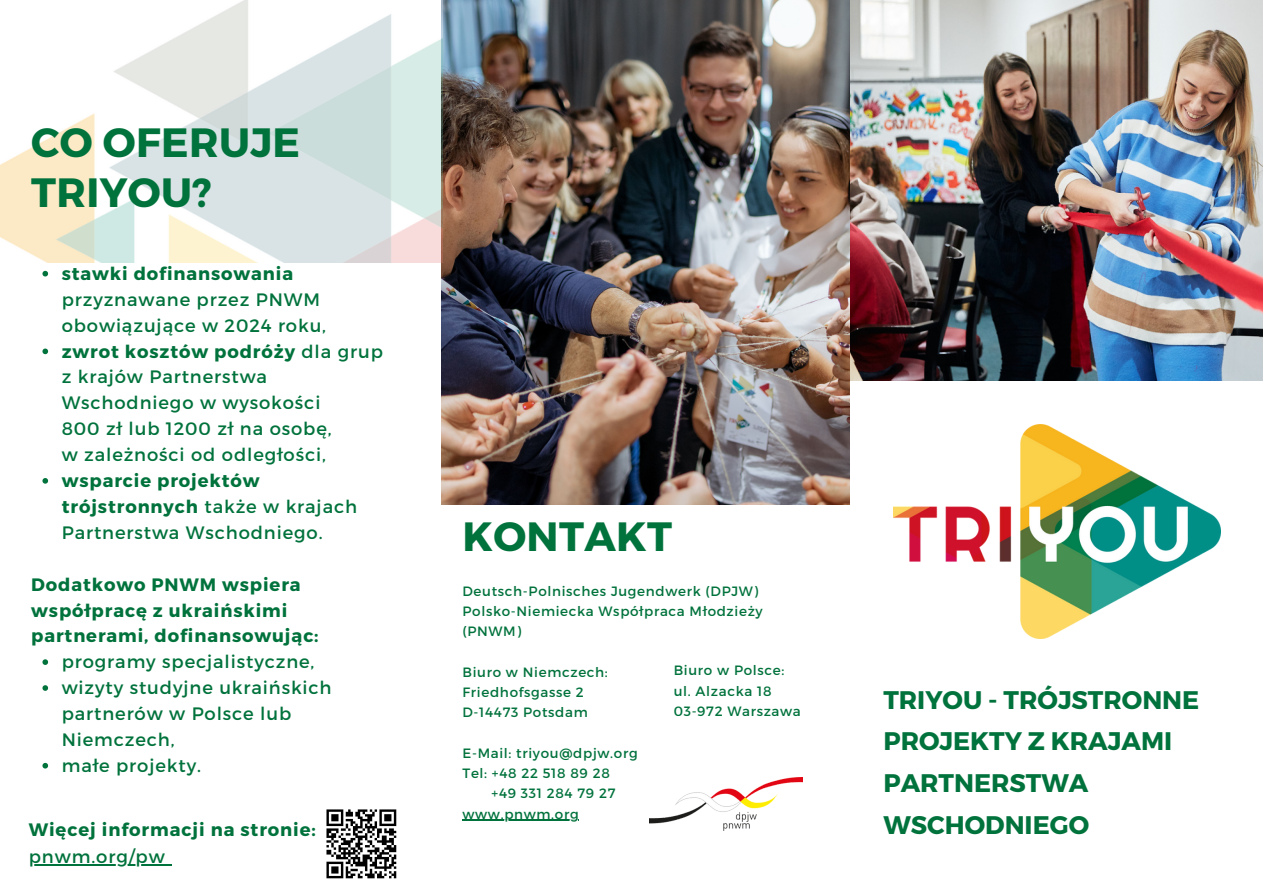
<style>
.page{position:relative;width:1263px;height:894px;background:#fff}
.page>*{position:absolute;margin:0;border:0;box-sizing:border-box;transform-origin:0 0}
.t1{font:700 40.8px/50.7px "Montserrat";letter-spacing:.01em;color:#00723c}
.t2{font:700 25.35px/41.7px "Montserrat";color:#00723c}
.t3{font:18px/25.8px "Montserrat";letter-spacing:.05em;color:#00723c}
.t4{font:700 18px/25.8px "Montserrat";letter-spacing:.05em;color:#00723c}
.t5{font:13.5px/20.2px "Montserrat";letter-spacing:.05em;color:#00723c}
.s1{font-weight:700}
</style>
<div class="page">
<img style="left:849px;top:0;width:414px;height:380px">
<hr style="left:462px;top:819px;width:117px;height:1px;background:#00723c">
<img style="left:649px;top:777px;width:153px;height:53px">
<img style="left:442px;top:0;width:407px;height:504px">
<img style="left:0;top:0;width:442px;height:262px">
<img style="left:893px;top:424px;width:328px;height:214px">
<img style="left:326px;top:809px;width:71px;height:70px">
<hr style="left:29px;top:863px;width:137px;height:1px;background:#00723c">
<svg style="left:42px;top:271px;width:6px;height:5px"></svg>
<svg style="left:42px;top:348px;width:6px;height:6px"></svg>
<svg style="left:42px;top:478px;width:6px;height:5px"></svg>
<svg style="left:42px;top:659px;width:6px;height:5px"></svg>
<svg style="left:42px;top:685px;width:6px;height:5px"></svg>
<svg style="left:42px;top:762px;width:6px;height:6px"></svg>
<p class="t1" style="left:31px;top:115px;width:270px">CO OFERUJE<br>TRIYOU?</p>
<p class="t3" style="left:62px;top:259px;width:266px"><span class="s1">stawki dofinansowania </span>przyznawane przez PNWM obowiązujące w 2024 roku,</p>
<p class="t3" style="left:62px;top:337px;width:323px"><span class="s1">zwrot kosztów podróży</span> dla grup z krajów Partnerstwa<br>Wschodniego w wysokości<br>800 zł lub 1200 zł na osobę,<br>w zależności od odległości,</p>
<p class="t3" style="left:62px;top:466px;width:297px"><span class="s1">wsparcie projektów trójstronnych</span> także w krajach<br>Partnerstwa Wschodniego.</p>
<p class="t4" style="left:31px;top:570px;width:289px">Dodatkowo PNWM wspiera współpracę z ukraińskimi partnerami, dofinansowując:</p>
<p class="t3" style="left:62px;top:648px;width:254px">programy specjalistyczne,</p>
<p class="t3" style="left:62px;top:673px;width:271px">wizyty studyjne ukraińskich partnerów w Polsce lub<br>Niemczech,</p>
<h2 class="t3" style="left:62px;top:751px;width:141px">małe projekty.</h2>
<p class="t1" style="left:462px;top:509px;width:211px">KONTAKT</p>
<h1 class="t5" style="left:462px;top:580px;width:297px">Deutsch-Polnisches Jugendwerk (DPJW)</h1>
<p class="t5" style="left:462px;top:600px;width:302px">Polsko-Niemiecka Współpraca Młodzieży (PNWM)</p>
<p class="t5" style="left:462px;top:661px;width:147px">Biuro w Niemczech:</p>
<p class="t5" style="left:462px;top:681px;width:123px">Friedhofsgasse 2</p>
<h3 class="t5" style="left:462px;top:701px;width:127px">D-14473 Potsdam</h3>
<p class="t5" style="left:462px;top:742px;width:177px">E-Mail: triyou@dpjw.org</p>
<p class="t5" style="left:462px;top:762px;width:149px">Tel: +48 22 518 89 28</p>
<p class="t5" style="left:492px;top:782px;width:125px">+49 331 284 79 27</p>
<p class="t5" style="left:462px;top:802px;width:118px">www.pnwm.org</p>
<p class="t5" style="left:674px;top:659px;width:112px">Biuro w Polsce:</p>
<p class="t5" style="left:674px;top:679px;width:99px">ul. Alzacka 18</p>
<p class="t5" style="left:674px;top:700px;width:129px">03-972 Warszawa</p>
<p class="t2" style="left:883px;top:677px;width:317px">TRIYOU - TRÓJSTRONNE<br>PROJEKTY Z KRAJAMI<br>PARTNERSTWA</p>
<p class="t4" style="left:29px;top:815px;width:289px">Więcej informacji na stronie:</p>
<p class="t2" style="left:883px;top:802px;width:207px">WSCHODNIEGO</p>
<p class="t3" style="left:29px;top:842px;width:138px">pnwm.org/pw</p>
</div>
